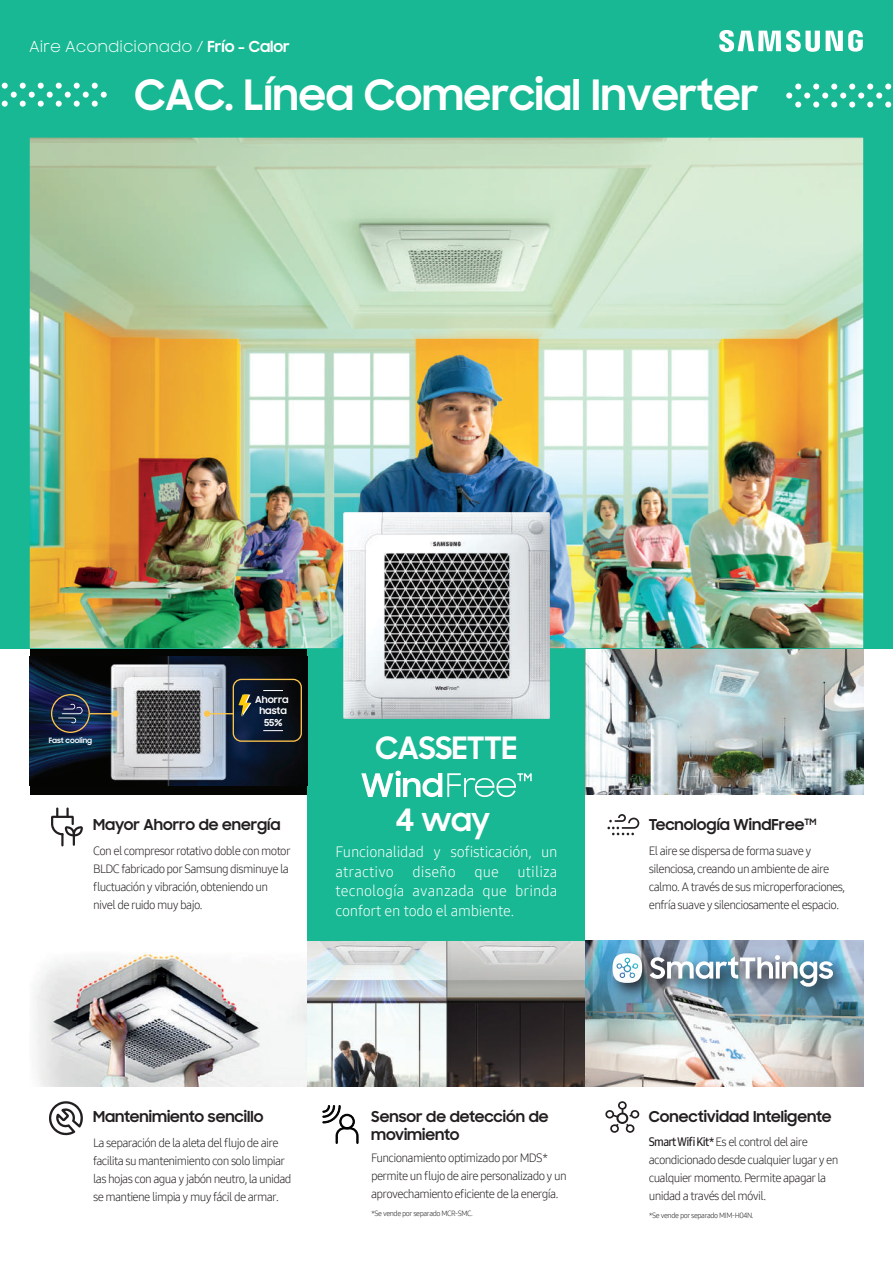
<style>
.page{position:relative;width:893px;height:1263px;background:#fff}
.page>*{position:absolute;margin:0;border:0;box-sizing:border-box;transform-origin:0 0}
.t1{font:700 41.85px "Samsung Sharp Sans";color:#fff}
.t2{font:700 30.9px "Samsung Sharp Sans";letter-spacing:-.02em;color:#fff}
.t3{font:15.15px "Samsung Sharp Sans";color:#fff}
.t4{font:700 15px/18px "Samsung Sharp Sans";color:#231f20}
.t5{font:15px/19.5px "Samsung One 300";letter-spacing:.005em;color:#fff;text-align:justify}
.t6{font:12px/18px "Samsung One 300";letter-spacing:-.055em;color:#231f20}
.t7{font:700 9.6px/11.4px "Samsung Sharp Sans";color:#fff;text-align:center}
.t8{font:7.5px "Samsung One 300";letter-spacing:-.055em;color:#231f20}
.t9{font:700 7.35px "Samsung Sharp Sans";color:#fff}
.s1{font-weight:700}
.s2{font-family:"Samsung One 600 C"}
</style>
<div class="page">
<img style="left:34px;top:940px;width:551px;height:147px">
<img style="left:207px;top:969px;width:101px;height:118px">
<div style="left:30px;top:648px;width:278px;height:146px;background:#050504"></div>
<div style="left:308px;top:598px;width:277px;height:342px;background:#17b893"></div>
<img style="left:585px;top:648px;width:278px;height:146px">
<div style="left:0;top:0;width:893px;height:648px;background:#17b893"></div>
<svg style="left:719px;top:30px;width:101px;height:22px"></svg>
<svg style="left:826px;top:30px;width:37px;height:22px"></svg>
<img style="left:30px;top:138px;width:833px;height:510px">
<img style="left:344px;top:513px;width:205px;height:205px">
<img style="left:30px;top:656px;width:275px;height:130px">
<div style="left:233px;top:679px;width:69px;height:63px;border:1px solid #fec54c;border-radius:8px"></div>
<div style="left:204px;top:710px;width:6px;height:7px;background:#fec54c;border-radius:3px"></div>
<img style="left:51px;top:694px;width:68px;height:39px">
<svg style="left:238px;top:694px;width:13px;height:23px"></svg>
<svg style="left:263px;top:730px;width:20px;height:1px"></svg>
<svg style="left:263px;top:689px;width:27px;height:7px"></svg>
<img style="left:585px;top:940px;width:278px;height:147px">
<svg style="left:51px;top:807px;width:32px;height:39px"></svg>
<svg style="left:605px;top:1101px;width:34px;height:32px"></svg>
<svg style="left:607px;top:814px;width:32px;height:21px"></svg>
<svg style="left:322px;top:1105px;width:37px;height:39px"></svg>
<svg style="left:49px;top:1101px;width:34px;height:34px"></svg>
<svg style="left:361px;top:771px;width:171px;height:26px"></svg>
<svg style="left:2px;top:83px;width:105px;height:24px"></svg>
<svg style="left:786px;top:84px;width:105px;height:24px"></svg>
<p class="t3" style="left:29px;top:36px;width:262px">Aire Acondicionado / <span class="s1">Frío - Calor</span></p>
<h1 class="t1" style="left:134px;top:64px;width:626px">CAC. Línea Comercial Inverter</h1>
<p class="t9" style="left:49px;top:735px;width:45px">Fast cooling</p>
<p class="t7" style="left:255px;top:693px;width:35px">Ahorra hasta<br>55%</p>
<p class="t4" style="left:93px;top:814px;width:189px">Mayor Ahorro de energía</p>
<p class="t6" style="left:93px;top:842px;width:199px">Con el compresor rotativo doble con motor BLDC fabricado por Samsung disminuye la fluctuación y vibración, obteniendo un nivel de ruido muy bajo.</p>
<h2 class="t2" style="left:376px;top:725px;width:143px">CASSETTE</h2>
<h2 class="t2" style="left:396px;top:796px;width:96px">4 way</h2>
<p class="t5" style="left:335px;top:842px;width:224px">Funcionalidad y sofisticación, un atractivo diseño que utiliza tecnología avanzada que brinda confort en todo el ambiente.</p>
<p class="t4" style="left:93px;top:1106px;width:172px">Mantenimiento sencillo</p>
<p class="t6" style="left:93px;top:1134px;width:200px">La separación de la aleta del flujo de aire facilita su mantenimiento con solo limpiar las hojas con agua y jabón neutro, la unidad se mantiene limpia y muy fácil de armar.</p>
<p class="t4" style="left:371px;top:1106px;width:179px">Sensor de detección de movimiento</p>
<p class="t6" style="left:371px;top:1149px;width:197px">Funcionamiento optimizado por MDS* permite un flujo de aire personalizado y un aprovechamiento eficiente de la energía.</p>
<p class="t8" style="left:371px;top:1208px;width:103px">*Se vende por separado MCR-SMC.</p>
<p class="t4" style="left:649px;top:814px;width:169px">Tecnología WindFree<sup>TM</sup></p>
<p class="t6" style="left:649px;top:842px;width:198px">El aire se dispersa de forma suave y silenciosa, creando un ambiente de aire calmo. A través de sus microperforaciones, enfría suave y silenciosamente el espacio.</p>
<p class="t4" style="left:649px;top:1107px;width:184px">Conectividad Inteligente</p>
<p class="t6" style="left:649px;top:1133px;width:191px"><span class="s2">Smart Wifi Kit*</span> Es el control del aire acondicionado desde cualquier lugar y en cualquier momento. Permite apagar la unidad a través del móvil.</p>
<p class="t8" style="left:649px;top:1210px;width:106px">*Se vende por separado MIM-H04N.</p>
</div>
